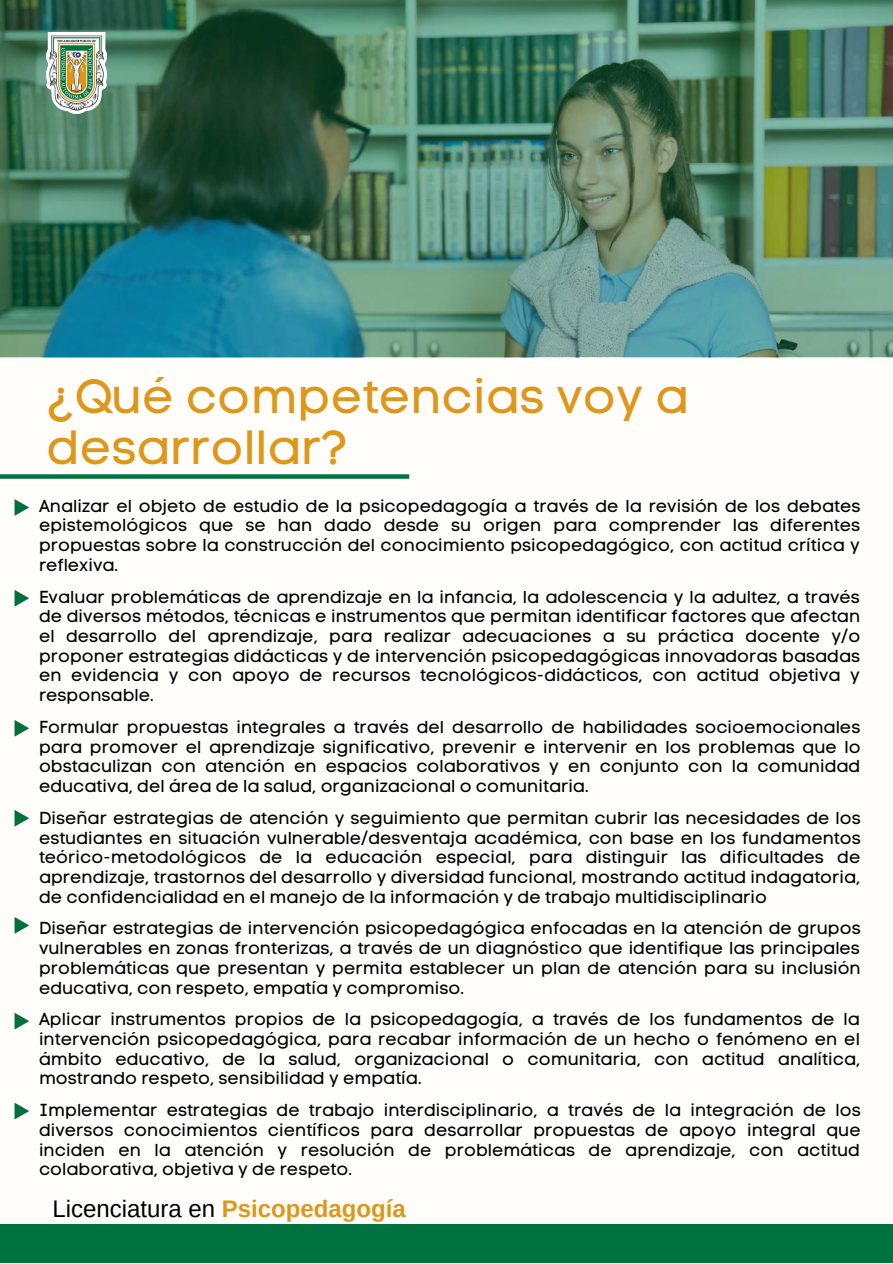
<style>
.page{position:relative;width:893px;height:1264px;background:#fff}
.page>*{position:absolute;margin:0;border:0;box-sizing:border-box;transform-origin:0 0}
.t1{font:48px/51.8px "Code Pro Normal LC";color:#dd981c}
.t2{font:24px "Arimo";color:#000}
.t3{font:17.25px/19.6px "Code Pro Normal LC";color:#000;text-align:justify}
.s1{font-weight:700;color:#dd981c}
</style>
<div class="page">
<div style="left:0;top:0;width:892px;height:1262px;background:#fffdfa"></div>
<div style="left:0;top:474px;width:409px;height:5px;background:#00723f"></div>
<div style="left:0;top:1223px;width:892px;height:39px;background:#00723f"></div>
<img style="left:0;top:0;width:892px;height:357px">
<img style="left:47px;top:32px;width:60px;height:81px">
<svg style="left:15px;top:499px;width:14px;height:17px"></svg>
<svg style="left:15px;top:590px;width:14px;height:16px"></svg>
<svg style="left:15px;top:720px;width:14px;height:16px"></svg>
<svg style="left:15px;top:917px;width:14px;height:16px"></svg>
<svg style="left:15px;top:1013px;width:14px;height:16px"></svg>
<svg style="left:15px;top:810px;width:14px;height:16px"></svg>
<svg style="left:15px;top:1103px;width:14px;height:16px"></svg>
<h1 class="t1" style="left:47px;top:370px;width:643px">¿Qué competencias voy a desarrollar?</h1>
<p class="t3" style="left:39px;top:496px;width:822px">Analizar el objeto de estudio de la psicopedagogía a través de la revisión de los debates epistemológicos que se han dado desde su origen para comprender las diferentes propuestas sobre la construcción del conocimiento psicopedagógico, con actitud crítica y reflexiva.</p>
<p class="t3" style="left:39px;top:587px;width:822px">Evaluar problemáticas de aprendizaje en la infancia, la adolescencia y la adultez, a través de diversos métodos, técnicas e instrumentos que permitan identificar factores que afectan el desarrollo del aprendizaje, para realizar adecuaciones a su práctica docente y/o proponer estrategias didácticas y de intervención psicopedagógicas innovadoras basadas en evidencia y con apoyo de recursos tecnológicos-didácticos, con actitud objetiva y responsable.</p>
<p class="t3" style="left:39px;top:717px;width:823px">Formular propuestas integrales a través del desarrollo de habilidades socioemocionales para promover el aprendizaje significativo, prevenir e intervenir en los problemas que lo obstaculizan con atención en espacios colaborativos y en conjunto con la comunidad educativa, del área de la salud, organizacional o comunitaria.</p>
<p class="t3" style="left:39px;top:808px;width:823px">Diseñar estrategias de atención y seguimiento que permitan cubrir las necesidades de los estudiantes en situación vulnerable/desventaja académica, con base en los fundamentos teórico-metodológicos de la educación especial, para distinguir las dificultades de aprendizaje, trastornos del desarrollo y diversidad funcional, mostrando actitud indagatoria, de confidencialidad en el manejo de la información y de trabajo multidisciplinario</p>
<p class="t3" style="left:39px;top:918px;width:823px">Diseñar estrategias de intervención psicopedagógica enfocadas en la atención de grupos vulnerables en zonas fronterizas, a través de un diagnóstico que identifique las principales problemáticas que presentan y permita establecer un plan de atención para su inclusión educativa, con respeto, empatía y compromiso.</p>
<p class="t3" style="left:39px;top:1009px;width:822px">Aplicar instrumentos propios de la psicopedagogía, a través de los fundamentos de la intervención psicopedagógica, para recabar información de un hecho o fenómeno en el ámbito educativo, de la salud, organizacional o comunitaria, con actitud analítica, mostrando respeto, sensibilidad y empatía.</p>
<p class="t3" style="left:39px;top:1100px;width:823px">Implementar estrategias de trabajo interdisciplinario, a través de la integración de los diversos conocimientos científicos para desarrollar propuestas de apoyo integral que inciden en la atención y resolución de problemáticas de aprendizaje, con actitud colaborativa, objetiva y de respeto.</p>
<h2 class="t2" style="left:53px;top:1194px;width:355px">Licenciatura en <span class="s1">Psicopedagogía</span></h2>
</div>
